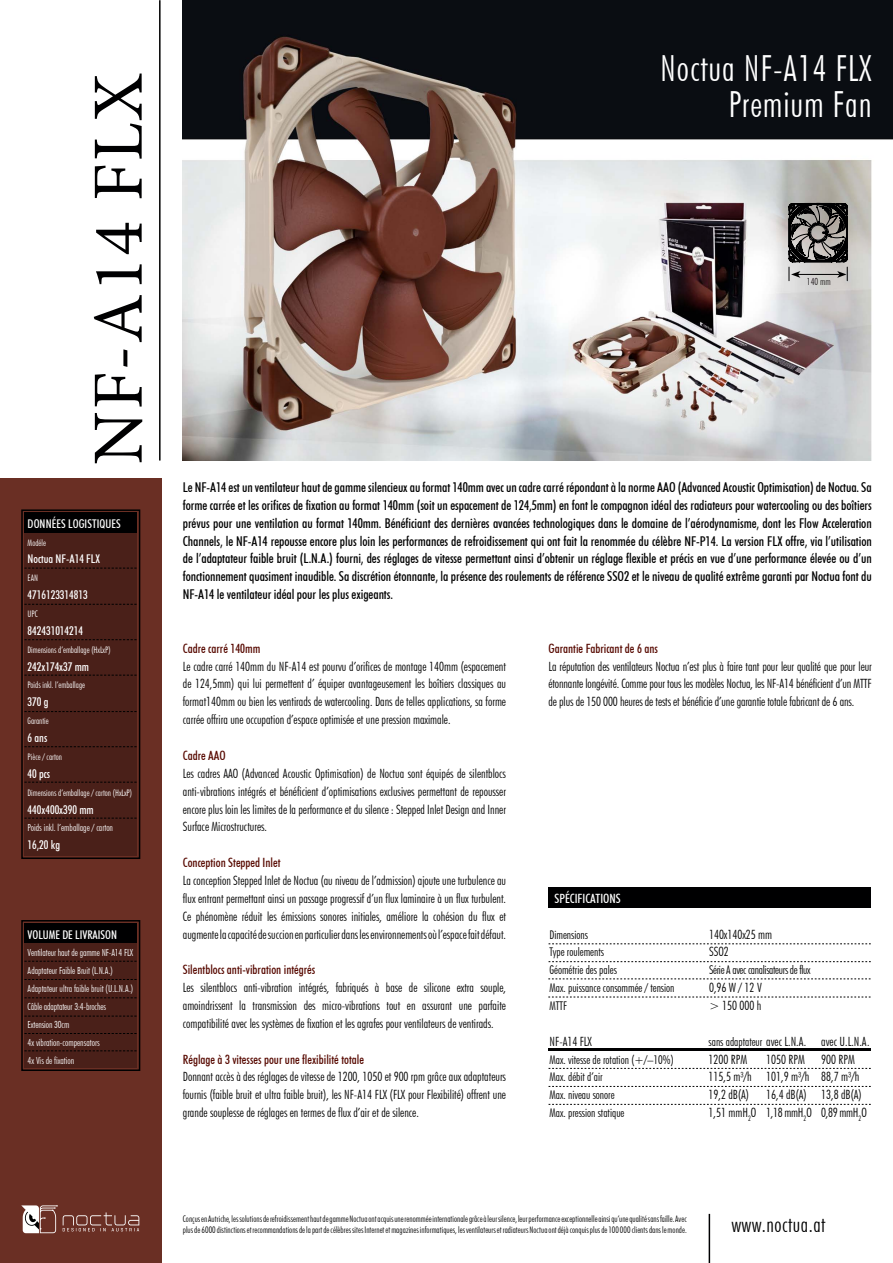
<style>
.page{position:relative;width:893px;height:1263px;background:#fff}
.page>*{position:absolute;margin:0;border:0;box-sizing:border-box;transform-origin:0 0}
.t1{font:72px "Minion Pro";letter-spacing:.025em;color:#000001}
.t2{font:300 condensed 36px/35.7px "Futura BT";letter-spacing:.025em;color:#fff;text-align:right}
.t3{font:300 condensed 21px "Futura BT";letter-spacing:.025em;color:#000001}
.t4{font:500 condensed 13.5px/17.9px "Futura BT";letter-spacing:-.005em;color:#000001;text-align:justify}
.t5{font:300 condensed 12.75px/17.9px "Futura BT";color:#000001;text-align:justify}
.t6{font:300 condensed 12.75px/17.9px "Futura BT";color:#000}
.t7{font:500 condensed 12.75px "Futura BT";color:#570901}
.t8{font:500 condensed 12.75px "Futura BT";color:#fff}
.t9{font:300 condensed 12px/17.9px "Futura BT";color:#000}
.t10{font:500 condensed 12px "Futura BT";color:#fff}
.t11{font:300 condensed 12px "Futura BT";letter-spacing:-.025em;color:#000}
.t12{font:300 condensed 9.75px/17.9px "Futura BT";color:#fff}
.t13{font:300 condensed 9.75px "Futura BT";color:#231f20}
.t14{font:300 condensed 9px/10.8px "Futura BT";letter-spacing:.005em;color:#000001}
.t15{font:300 condensed 9px "Futura BT";color:#fff}
.s1{font-size:12.75px}
</style>
<div class="page">
<div style="left:0;top:479px;width:162px;height:784px;background:#6a2f24"></div>
<div style="left:21px;top:509px;width:119px;height:350px;border:2px solid #000001"></div>
<div style="left:24px;top:531px;width:113px;height:324px;background:#4a2019"></div>
<div style="left:24px;top:513px;width:113px;height:20px;background:#000001"></div>
<div style="left:24px;top:942px;width:113px;height:126px;background:#4a2019"></div>
<div style="left:24px;top:924px;width:113px;height:19px;background:#000001"></div>
<div style="left:21px;top:920px;width:119px;height:151px;border:2px solid #000001"></div>
<svg style="left:24px;top:568px;width:113px;height:1px"></svg>
<svg style="left:24px;top:604px;width:113px;height:1px"></svg>
<svg style="left:24px;top:639px;width:113px;height:1px"></svg>
<svg style="left:24px;top:675px;width:113px;height:1px"></svg>
<svg style="left:24px;top:711px;width:113px;height:1px"></svg>
<svg style="left:24px;top:746px;width:113px;height:1px"></svg>
<svg style="left:24px;top:782px;width:113px;height:1px"></svg>
<svg style="left:24px;top:818px;width:113px;height:1px"></svg>
<hr style="left:709px;top:1214px;width:1px;height:49px;background:#000001">
<svg style="left:24px;top:961px;width:113px;height:1px"></svg>
<svg style="left:24px;top:979px;width:113px;height:1px"></svg>
<svg style="left:24px;top:997px;width:113px;height:1px"></svg>
<svg style="left:24px;top:1016px;width:113px;height:1px"></svg>
<hr style="left:159px;top:0;width:2px;height:460px;background:#000001">
<svg style="left:24px;top:1033px;width:113px;height:1px"></svg>
<div style="left:549px;top:888px;width:322px;height:20px;background:#000001"></div>
<svg style="left:549px;top:943px;width:322px;height:1px"></svg>
<svg style="left:549px;top:1086px;width:322px;height:1px"></svg>
<svg style="left:549px;top:1068px;width:322px;height:1px"></svg>
<svg style="left:549px;top:1104px;width:322px;height:1px"></svg>
<hr style="left:549px;top:1049px;width:322px;height:2px;background:#000001">
<svg style="left:549px;top:961px;width:322px;height:1px"></svg>
<svg style="left:548px;top:979px;width:323px;height:1px"></svg>
<svg style="left:548px;top:997px;width:323px;height:1px"></svg>
<svg style="left:21px;top:1205px;width:118px;height:28px"></svg>
<img style="left:183px;top:0;width:710px;height:461px">
<svg style="left:788px;top:202px;width:60px;height:79px;background:#6c6a68"></svg>
<svg style="left:24px;top:1050px;width:113px;height:1px"></svg>
<h1 class="t1" style="left:76px;top:465px;width:393px;rotate:-90deg">NF-A14 FLX</h1>
<p class="t10" style="left:28px;top:516px;width:95px">DONNÉES LOGISTIQUES</p>
<p class="t15" style="left:28px;top:537px;width:20px">Modéle</p>
<p class="t10" style="left:28px;top:552px;width:74px">Noctua NF-A14 FLX</p>
<p class="t15" style="left:28px;top:573px;width:12px">EAN</p>
<p class="t10" style="left:28px;top:588px;width:62px">4716123314813</p>
<p class="t15" style="left:28px;top:608px;width:12px">UPC</p>
<p class="t10" style="left:28px;top:623px;width:57px">842431014214</p>
<p class="t15" style="left:28px;top:644px;width:84px">Dimensions d’emballage (HxLxP)</p>
<p class="t10" style="left:28px;top:659px;width:63px">242x174x37 mm</p>
<p class="t15" style="left:28px;top:680px;width:59px">Poids inkl. l’emballage</p>
<p class="t10" style="left:28px;top:695px;width:22px">370 g</p>
<p class="t15" style="left:28px;top:715px;width:23px">Garantie</p>
<p class="t10" style="left:28px;top:730px;width:21px">6 ans</p>
<p class="t15" style="left:28px;top:751px;width:36px">Pièce / carton</p>
<p class="t10" style="left:28px;top:766px;width:24px">40 pcs</p>
<p class="t15" style="left:28px;top:787px;width:106px">Dimensions d’emballage / carton (HxLxP)</p>
<p class="t10" style="left:28px;top:802px;width:68px">440x400x390 mm</p>
<p class="t12" style="left:28px;top:819px;width:87px">Poids inkl. l’emballage / carton</p>
<p class="t10" style="left:28px;top:838px;width:34px">16,20 kg</p>
<p class="t10" style="left:28px;top:927px;width:91px">VOLUME DE LIVRAISON</p>
<p class="t12" style="left:28px;top:944px;width:107px">Ventilateur haut de gamme NF-A14 FLX<br>Adaptateur Faible Bruit (L.N.A.)<br>Adaptateur ultra faible bruit (U.L.N.A.)<br>Câble adaptateur 3:4-broches<br>Extension 30cm<br>4x vibration-compensators<br>4x Vis de fixation</p>
<h2 class="t2" style="left:660px;top:50px;width:213px">Noctua NF-A14 FLX<br>Premium Fan</h2>
<h2 class="t2" style="left:638px;top:50px;width:231px">Noctua NF-A15 PWM</h2>
<p class="t13" style="left:807px;top:276px;width:25px">140 mm</p>
<p class="t4" style="left:183px;top:478px;width:690px">Le NF-A14 est un ventilateur haut de gamme silencieux au format 140mm avec un cadre carré répondant à la norme AAO (Advanced Acoustic Optimisation) de Noctua. Sa forme carrée et les orifices de fixation au format 140mm (soit un espacement de 124,5mm) en font le compagnon idéal des radiateurs pour watercooling ou des boîtiers prévus pour une ventilation au format 140mm. Bénéficiant des dernières avancées technologiques dans le domaine de l’aérodynamisme, dont les Flow Acceleration Channels, le NF-A14 repousse encore plus loin les performances de refroidissement qui ont fait la renommée du célèbre NF-P14. La version FLX offre, via l’utilisation de l’adaptateur faible bruit (L.N.A.) fourni, des réglages de vitesse permettant ainsi d’obtenir un réglage flexible et précis en vue d’une performance élevée ou d’un fonctionnement quasiment inaudible. Sa discrétion étonnante, la présence des roulements de référence SSO2 et le niveau de qualité extrême garanti par Noctua font du NF-A14 le ventilateur idéal pour les plus exigeants.</p>
<p class="t7" style="left:183px;top:640px;width:79px">Cadre carré 140mm</p>
<p class="t5" style="left:183px;top:657px;width:325px">Le cadre carré 140mm du NF-A14 est pourvu d’orifices de montage 140mm (espacement de 124,5mm) qui lui permettent d’ équiper avantageusement les boîtiers classiques au format140mm ou bien les ventirads de watercooling. Dans de telles applications, sa forme carrée offrira une occupation d’espace optimisée et une pression maximale.</p>
<p class="t7" style="left:183px;top:748px;width:44px">Cadre AAO</p>
<p class="t5" style="left:183px;top:764px;width:325px">Les cadres AAO (Advanced Acoustic Optimisation) de Noctua sont équipés de silentblocs anti-vibrations intégrés et bénéficient d’optimisations exclusives permettant de repousser encore plus loin les limites de la performance et du silence : Stepped Inlet Design and Inner Surface Microstructures.</p>
<p class="t7" style="left:183px;top:855px;width:99px">Conception Stepped Inlet</p>
<p class="t5" style="left:183px;top:871px;width:325px">La conception Stepped Inlet de Noctua (au niveau de l’admission) ajoute une turbulence au flux entrant permettant ainsi un passage progressif d’un flux laminaire à un flux turbulent.<br>Ce phénomène réduit les émissions sonores initiales, améliore la cohésion du flux et augmente la capacité de succion en particulier dans les environnements où l’espace fait défaut.</p>
<p class="t7" style="left:183px;top:962px;width:134px">Silentblocs anti-vibration intégrés</p>
<p class="t5" style="left:183px;top:978px;width:325px">Les silentblocs anti-vibration intégrés, fabriqués à base de silicone extra souple, amoindrissent la transmission des micro-vibrations tout en assurant une parfaite compatibilité avec les systèmes de fixation et les agrafes pour ventilateurs de ventirads.</p>
<p class="t7" style="left:183px;top:1051px;width:183px">Réglage à 3 vitesses pour une flexibilité totale</p>
<p class="t5" style="left:183px;top:1068px;width:325px">Donnant accès à des réglages de vitesse de 1200, 1050 et 900 rpm grâce aux adaptateurs fournis (faible bruit et ultra faible bruit), les NF-A14 FLX (FLX pour Flexibilité) offrent une grande souplesse de réglages en termes de flux d’air et de silence.</p>
<p class="t7" style="left:549px;top:640px;width:111px">Garantie Fabricant de 6 ans</p>
<p class="t5" style="left:549px;top:657px;width:325px">La réputation des ventilateurs Noctua n’est plus à faire tant pour leur qualité que pour leur étonnante longévité. Comme pour tous les modèles Noctua, les NF-A14 bénéficient d’un MTTF de plus de 150 000 heures de tests et bénéficie d’une garantie totale fabricant de 6 ans.</p>
<p class="t8" style="left:554px;top:890px;width:68px">SPÉCIFICATIONS</p>
<p class="t9" style="left:550px;top:925px;width:126px">Dimensions<br>Type roulements<br>Géométrie des pales<br>Max. puissance consommée / tension<br>MTTF</p>
<p class="t6" style="left:550px;top:1032px;width:44px">NF-A14 FLX</p>
<p class="t9" style="left:550px;top:1050px;width:126px">Max. vitesse de rotation (+/–10%)<br>Max. débit d’air<br>Max. niveau sonore<br>Max. pression statique</p>
<p class="t6" style="left:709px;top:925px;width:65px">140x140x25 mm<br>SSO2</p>
<p class="t11" style="left:709px;top:963px;width:103px">Série A avec canalisateurs de flux</p>
<p class="t6" style="left:709px;top:978px;width:54px">0,96 W / 12 V &gt; 150 000 h</p>
<p class="t9" style="left:709px;top:1032px;width:99px">sans adaptateur <span class="s1">avec L.N.A.</span></p>
<p class="t6" style="left:709px;top:1050px;width:49px">1200 RPM<br>115,5 m³/h<br>19,2 dB(A)<br>1,51 mmH<sub>2</sub>O</p>
<p class="t6" style="left:766px;top:1050px;width:47px">1050 RPM<br>101,9 m³/h<br>16,4 dB(A)<br>1,18 mmH<sub>2</sub>O</p>
<p class="t6" style="left:821px;top:1032px;width:50px">avec U.L.N.A.<br>900 RPM<br>88,7 m³/h<br>13,8 dB(A)<br>0,89 mmH<sub>2</sub>O</p>
<p class="t14" style="left:183px;top:1213px;width:505px">Conçus en Autriche, les solutions de refroidissement haut de gamme Noctua ont acquis une renommée internationale grâce à leur silence, leur performance exceptionnelle ainsi qu’une qualité sans faille. Avec plus de 6000 distinctions et recommandations de la part de célèbres sites Internet et magazines informatiques, les ventilateurs et radiateurs Noctua ont déjà conquis plus de 100 000 clients dans le monde.</p>
<h3 class="t3" style="left:731px;top:1212px;width:96px">www.noctua.at</h3>
</div>
